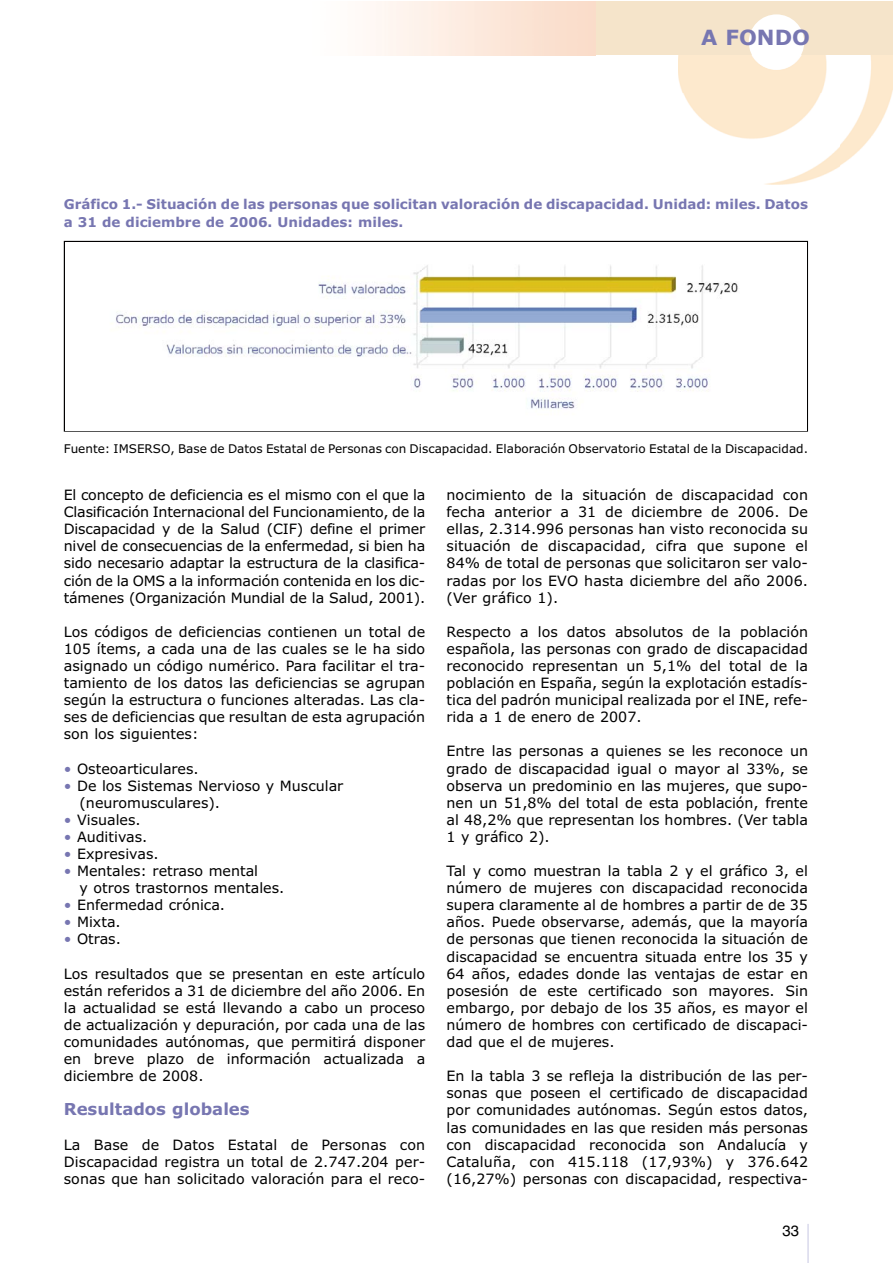
<style>
.page{position:relative;width:893px;height:1263px;background:#fff}
.page>*{position:absolute;margin:0;border:0;box-sizing:border-box;transform-origin:0 0}
.t1{font:700 21px "Verdana";color:#7776b1}
.t2{font:700 16.5px "Verdana";color:#7776b1}
.t3{font:15px "Helvetica";color:#010000}
.t4{font:14.25px/17.1px "Verdana";color:#010000;text-align:justify}
.t5{font:700 13.5px/17.1px "Verdana";color:#7776b1}
.t6{font:12px "Verdana";color:#010000}
.s1{color:#7776b1}
</style>
<div class="page">
<img style="left:678px;top:55px;width:214px;height:130px">
<div style="left:595px;top:2px;width:297px;height:53px;background:#f5e4ca"></div>
<div style="left:748px;top:14px;width:56px;height:56px;background:#fff;border-radius:50%"></div>
<hr style="left:807px;top:1224px;width:1px;height:39px;background:#c7c7e2">
<img style="left:116px;top:265px;width:622px;height:144px">
<h1 class="t1" style="left:701px;top:29px;width:110px">A FONDO</h1>
<p class="t5" style="left:64px;top:197px;width:745px">Gráfico 1.- Situación de las personas que solicitan valoración de discapacidad. Unidad: miles. Datos a 31 de diciembre de 2006. Unidades: miles.</p>
<p class="t6" style="left:64px;top:444px;width:745px">Fuente: IMSERSO, Base de Datos Estatal de Personas con Discapacidad. Elaboración Observatorio Estatal de la Discapacidad.</p>
<p class="t4" style="left:64px;top:488px;width:363px">El concepto de deficiencia es el mismo con el que la Clasificación Internacional del Funcio namiento, de la Discapacidad y de la Salud (CIF) define el primer nivel de consecuencias de la enfermedad, si bien ha sido necesario adaptar la estructura de la clasifica&shy;ción de la OMS a la información contenida en los dic&shy;támenes (Organización Mundial de la Salud, 2001).</p>
<p class="t4" style="left:64px;top:624px;width:363px">Los códigos de deficiencias contienen un total de 105 ítems, a cada una de las cuales se le ha sido asignado un código numérico. Para facilitar el tra&shy;tamiento de los datos las deficiencias se agrupan según la estructura o funciones alteradas. Las cla&shy;ses de deficiencias que resultan de esta agrupación son los siguientes:</p>
<p class="t4" style="left:64px;top:761px;width:136px"><span class="s1">•</span> Osteoarticulares.</p>
<p class="t4" style="left:79px;top:778px;width:265px;text-indent:-16px"><span class="s1">•</span> De los Sistemas Nervioso y Muscular (neuromusculares).</p>
<p class="t4" style="left:64px;top:812px;width:78px"><span class="s1">•</span> Visuales.</p>
<p class="t4" style="left:64px;top:829px;width:85px"><span class="s1">•</span> Auditivas.</p>
<p class="t4" style="left:64px;top:847px;width:96px"><span class="s1">•</span> Expresivas.</p>
<p class="t4" style="left:79px;top:864px;width:206px;text-indent:-16px"><span class="s1">•</span> Mentales: retraso mental<br>y otros trastornos mentales.</p>
<p class="t4" style="left:64px;top:898px;width:163px"><span class="s1">•</span> Enfermedad crónica.</p>
<p class="t4" style="left:64px;top:915px;width:58px"><span class="s1">•</span> Mixta.</p>
<p class="t4" style="left:64px;top:932px;width:59px"><span class="s1">•</span> Otras.</p>
<p class="t4" style="left:64px;top:966px;width:363px">Los resultados que se presentan en este artículo están referidos a 31 de diciembre del año 2006. En la actualidad se está llevando a cabo un proceso de actualización y depuración, por cada una de las comunidades autónomas, que permitirá disponer en breve plazo de información actualizada a diciembre de 2008.</p>
<p class="t2" style="left:64px;top:1103px;width:187px">Resultados globales</p>
<p class="t4" style="left:64px;top:1137px;width:363px">La Base de Datos Estatal de Personas con Discapacidad registra un total de 2.747.204 per&shy;sonas que han solicitado valoración para el reco-</p>
<p class="t4" style="left:446px;top:488px;width:363px">nocimiento de la situación de discapacidad con fecha anterior a 31 de diciembre de 2006. De ellas, 2.314.996 personas han visto reconocida su situación de discapacidad, cifra que supone el 84% de total de personas que solicitaron ser valo&shy;radas por los EVO hasta diciembre del año 2006. (Ver gráfico 1).</p>
<p class="t4" style="left:446px;top:624px;width:363px">Respecto a los datos absolutos de la población española, las personas con grado de discapacidad reconocido representan un 5,1% del total de la población en España, según la explotación estadís&shy;tica del padrón municipal realizada por el INE, refe&shy;rida a 1 de enero de 2007.</p>
<p class="t4" style="left:446px;top:744px;width:363px">Entre las personas a quienes se les reconoce un grado de discapacidad igual o mayor al 33%, se observa un predominio en las mujeres, que supo&shy;nen un 51,8% del total de esta población, frente al 48,2% que representan los hombres. (Ver tabla 1 y gráfico 2).</p>
<p class="t4" style="left:446px;top:864px;width:363px">Tal y como muestran la tabla 2 y el gráfico 3, el número de mujeres con discapacidad reconocida supera claramente al de hombres a partir de de 35 años. Puede observarse, además, que la mayoría de personas que tienen reconocida la situación de discapacidad se encuentra situada entre los 35 y 64 años, edades donde las ventajas de estar en posesión de este certificado son mayores. Sin embargo, por debajo de los 35 años, es mayor el número de hombres con certificado de discapaci&shy;dad que el de mujeres.</p>
<p class="t4" style="left:446px;top:1069px;width:363px">En la tabla 3 se refleja la distribución de las per&shy;sonas que poseen el certificado de discapacidad por comunidades autó nomas. Según estos datos, las comu ni dades en las que residen más personas con discapacidad reconocida son Andalucía y Cataluña, con 415.118 (17,93%) y 376.642 (16,27%) personas con discapacidad, respectiva-</p>
<p class="t3" style="left:782px;top:1225px;width:18px">33</p>
</div>
